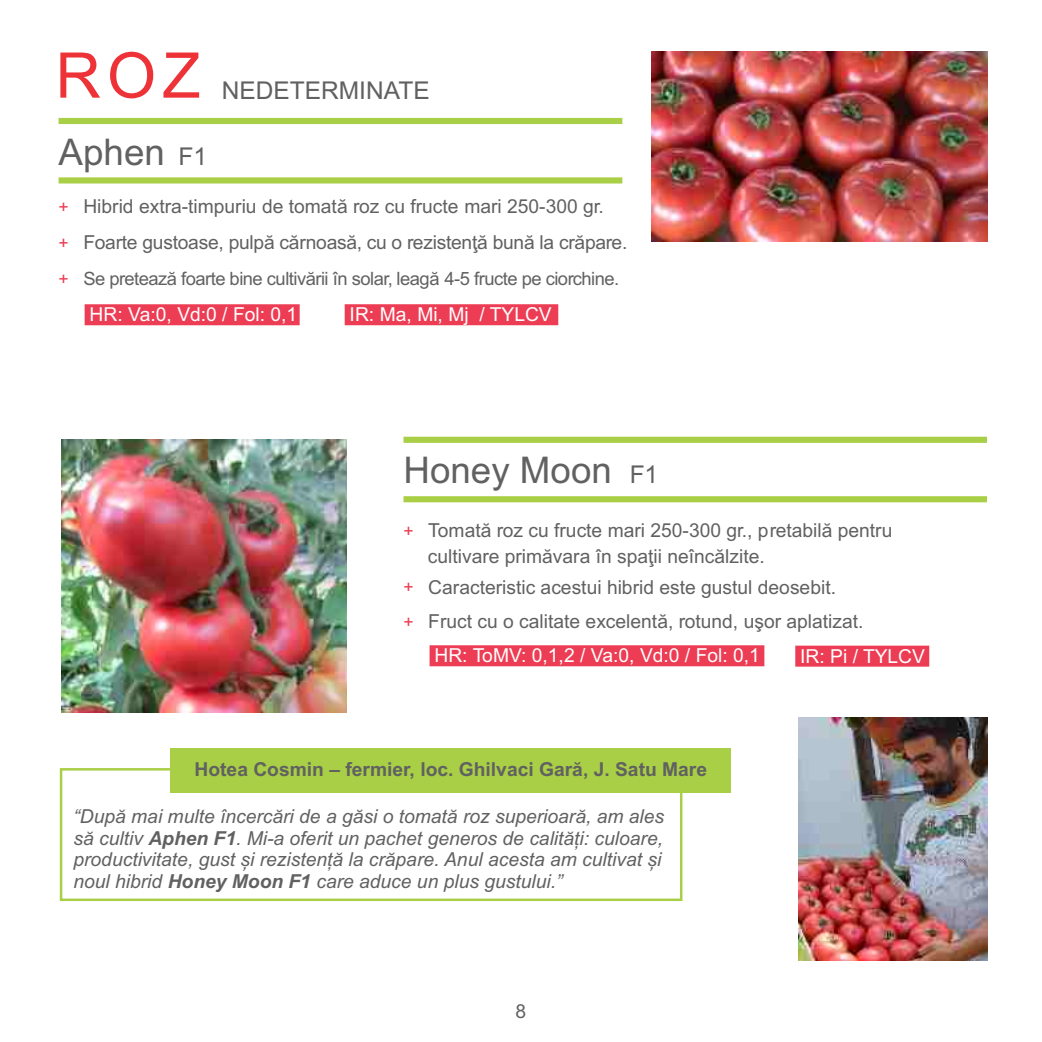
<style>
.page{position:relative;width:1042px;height:1042px;background:#fff}
.page>*{position:absolute;margin:0;border:0;box-sizing:border-box;transform-origin:0 0}
.t1{font:63px "Arial";color:#ed3338}
.t2{font:36.75px "Arial";color:#616161}
.t3{font:24.5px "Arial";color:#616161}
.t4{font:19.25px/26.9px "Arial";color:#616161}
.t5{font:italic 19.25px/21.5px "Arial";color:#616161}
.t6{font:19.25px "Arial";color:#fff}
.t7{font:700 19.25px "Arial";color:#616161}
.t8{font:18.38px "Arial";letter-spacing:-.03em;color:#616161}
.s1{font-size:24.5px}
.s2{font-size:17.5px;color:#ed3d54}
.s3{font-weight:700}
</style>
<div class="page">
<svg style="left:59px;top:768px;width:625px;height:133px"></svg>
<div style="left:170px;top:748px;width:561px;height:44px;background:#a8cf45"></div>
<img style="left:799px;top:717px;width:188px;height:243px">
<img style="left:61px;top:440px;width:286px;height:272px">
<div style="left:403px;top:437px;width:584px;height:6px;background:#a8cf45"></div>
<div style="left:403px;top:496px;width:584px;height:6px;background:#a8cf45"></div>
<div style="left:429px;top:645px;width:335px;height:21px;background:#ed3d54"></div>
<div style="left:795px;top:645px;width:134px;height:21px;background:#ed3d54"></div>
<div style="left:59px;top:118px;width:563px;height:6px;background:#a8cf45"></div>
<div style="left:59px;top:177px;width:563px;height:6px;background:#a8cf45"></div>
<div style="left:85px;top:304px;width:215px;height:21px;background:#ed3d54"></div>
<div style="left:345px;top:304px;width:213px;height:21px;background:#ed3d54"></div>
<img style="left:652px;top:52px;width:335px;height:189px">
<h1 class="t1" style="left:55px;top:52px;width:147px">ROZ</h1>
<p class="t3" style="left:222px;top:81px;width:210px">NEDETERMINATE</p>
<h2 class="t2" style="left:59px;top:138px;width:150px">Aphen <span class="s1">F1</span></h2>
<p class="t4" style="left:59px;top:191px;width:570px;line-height:35.5px"><span class="s2">+</span> Hibrid extra-timpuriu de tomată roz cu fructe mari 250-300 gr.<br><span class="s2">+</span> Foarte gustoase, pulpă cărnoasă, cu o rezistenţă bună la crăpare.</p>
<p class="t8" style="left:59px;top:271px;width:562px"><span class="s2">+</span> Se pretează foarte bine cultivării în solar, leagă 4-5 fructe pe ciorchine.</p>
<p class="t6" style="left:90px;top:307px;width:209px">HR: Va:0, Vd:0 / Fol: 0,1</p>
<p class="t6" style="left:350px;top:307px;width:204px">IR: Ma, Mi, Mj / TYLCV</p>
<h2 class="t2" style="left:403px;top:456px;width:256px">Honey Moon <span class="s1">F1</span></h2>
<p class="t4" style="left:428px;top:518px;width:466px;text-indent:-24px"><span class="s2">+</span> Tomată roz cu fructe mari 250-300 gr., pretabilă pentru cultivare primăvara în spaţii neîncălzite.</p>
<p class="t4" style="left:403px;top:575px;width:434px"><span class="s2">+</span> Caracteristic acestui hibrid este gustul deosebit.</p>
<p class="t4" style="left:403px;top:609px;width:461px"><span class="s2">+</span> Fruct cu o calitate excelentă, rotund, uşor aplatizat.</p>
<p class="t6" style="left:434px;top:648px;width:327px">HR: ToMV: 0,1,2 / Va:0, Vd:0 / Fol: 0,1</p>
<p class="t6" style="left:800px;top:648px;width:126px">IR: Pi / TYLCV</p>
<p class="t7" style="left:195px;top:761px;width:514px">Hotea Cosmin – fermier, loc. Ghilvaci Gară, J. Satu Mare</p>
<p class="t5" style="left:73px;top:807px;width:592px">“După mai multe încercări de a găsi o tomată roz superioară, am ales să cultiv <span class="s3">Aphen F1</span>. Mi-a oferit un pachet generos de calități: culoare, productivitate, gust și rezistență la crăpare. Anul acesta am cultivat și noul hibrid <span class="s3">Honey Moon F1</span> care aduce un plus gustului.”</p>
<p class="t4" style="left:516px;top:999px;width:12px">8</p>
</div>
